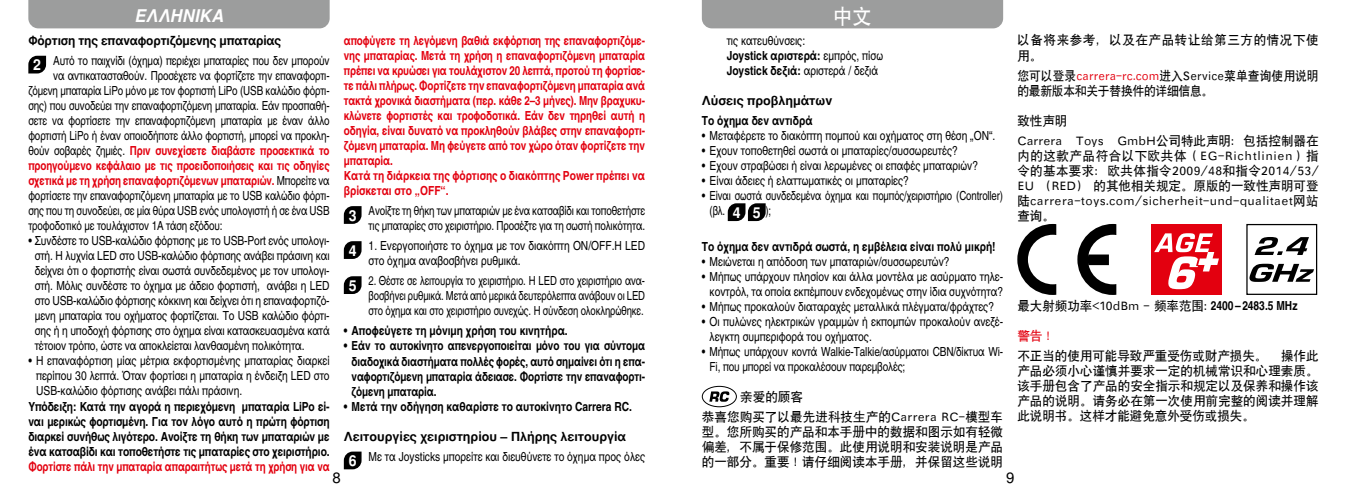
<style>
.page{position:relative;width:1347px;height:497px;background:#fff}
.page>*{position:absolute;margin:0;border:0;box-sizing:border-box;transform-origin:0 0}
.t1{font:20px "SIL Hei Med Jian";color:#fff;scale:.94 1}
.t2{font:italic 700 17.5px "Nimbus San LOT";letter-spacing:.02em;color:#fff;scale:.94 1}
.t3{font:15px "Nimbus San LOT";color:#000}
.t4{font:12.5px/15px "Nimbus San LOT Reg Con";letter-spacing:-.01em;color:#000}
.t5{font:12.5px/15px "Nimbus San LOT Bol Con";letter-spacing:-.01em;color:#e3000f;text-align:justify;scale:.96 1}
.t6{font:12.5px/15px "Nimbus San LOT Bol Con";color:#000;text-align:justify}
.t7{font:12.5px/15px "SIL Hei Med Jian";letter-spacing:.005em;color:#000;text-align:justify}
.t8{font:12.5px/15px "Nimbus San LOT Reg Con";letter-spacing:-.01em;color:#000;text-align:justify;scale:.96 1}
.t9{font:12.5px/15px "Nimbus San LOT Reg Con";letter-spacing:-.01em;color:#000;text-align:justify;scale:.93 1}
.t10{font:700 12.5px "Nimbus San LOT";color:#000}
.t11{font:12.5px/15px "SIL Hei Med Jian";letter-spacing:.005em;color:#000;scale:.94 1}
.t12{font:700 12.5px "Nimbus San LOT";color:#000;scale:.95 1}
.t13{font:12.5px/15px "SIL Hei Med Jian";letter-spacing:.05em;color:#000}
.t14{font:12.5px "SIL Hei Med Jian";color:#e3000f}
.s1{color:#e3000f}
.s2{font-family:"Nimbus San LOT";font-weight:700;font-size:15px;color:#fff}
.s3{font-family:"Nimbus San LOT Reg Con";color:#000}
.s4{font-family:"Nimbus San LOT Reg Con"}
.s5{font-family:"Nimbus San LOT Bol Con"}
</style>
<div class="page">
<svg style="left:727px;top:203px;width:38px;height:18px"></svg>
<svg style="left:702px;top:386px;width:34px;height:20px"></svg>
<div style="left:702px;top:385px;width:35px;height:21px;border:1px solid #000;border-radius:50%"></div>
<svg style="left:709px;top:391px;width:20px;height:10px"></svg>
<svg style="left:1017px;top:224px;width:39px;height:70px"></svg>
<svg style="left:1077px;top:224px;width:39px;height:70px"></svg>
<div style="left:1151px;top:224px;width:71px;height:70px;background:#e3000f"></div>
<svg style="left:1154px;top:233px;width:64px;height:56px"></svg>
<svg style="left:1246px;top:223px;width:71px;height:72px"></svg>
<svg style="left:28px;top:56px;width:18px;height:17px"></svg>
<svg style="left:344px;top:206px;width:17px;height:17px"></svg>
<svg style="left:344px;top:241px;width:17px;height:17px"></svg>
<svg style="left:344px;top:276px;width:17px;height:17px"></svg>
<svg style="left:344px;top:451px;width:17px;height:17px"></svg>
<div style="left:702px;top:0;width:301px;height:28px;background:#9c9d9d"></div>
<div style="left:28px;top:0;width:302px;height:28px;background:#9c9d9d"></div>
<h2 class="t2" style="left:134px;top:5px;width:96px">ΕΛΛΗΝΙΚΆ</h2>
<h1 class="t1" style="left:833px;top:3px;width:42px">中文</h1>
<p class="t13" style="left:1017px;top:32px;width:303px">以备将来参考，以及在产品转让给第三方的情况下使用。</p>
<p class="t11" style="left:1017px;top:67px;width:322px">您可以登录<span class="s1">carrera-rc.com</span>进入Service菜单查询使用说明的最新版本和关于替换件的详细信息。</p>
<p class="t7" style="left:1017px;top:109px;width:303px;line-height:20px">致性声明<br>Carrera Toys GmbH公司特此声明：包括控制器在</p>
<p class="t7" style="left:1017px;top:147px;width:303px">内的这款产品符合以下欧共体（EG-Richtlinien）指令的基本要求：欧共体指令2009/48和指令2014/53/ EU (RED) 的其他相关规定。原版的一致性声明可登陆carrera-toys.com/sicherheit-und-qualitaet网站查询。</p>
<p class="t12" style="left:28px;top:33px;width:267px">Φόρτιση της επαναφορτιζόμενης μπαταρίας</p>
<p class="t4" style="left:28px;top:53px;width:303px;text-align:right"><span class="s2">2</span> Αυτό το παιχνίδι (όχημα) περιέχει μπαταρίες που δεν μπορούν να αντικατασταθούν. Προσέχετε να φορτίζετε την επαναφορτι&shy;ζόμενη μπαταρία LiPo μόνο με τον φορτιστή LiPo (USB καλώδιο φόρτι&shy;σης) που συνοδεύει την επαναφορτιζόμενη μπαταρία. Εάν προσπαθή&shy;σετε να φορτίσετε την επαναφορτιζόμενη μπαταρία με έναν άλλο φορτιστή LiPo ή έναν οποιοδήποτε άλλο φορτιστή, μπορεί να προκλη-</p>
<p class="t5" style="left:28px;top:143px;width:315px"><span class="s3">θούν σοβαρές ζημιές.</span> Πριν συνεχίσετε διαβάστε προσεκτικά το προηγούμενο κεφάλαιο με τις προειδοποιήσεις και τις οδηγίες σχετικά με τη χρήση επαναφορτιζόμενων μπαταριών. <span class="s3">Μπορείτε να</span></p>
<p class="t8" style="left:28px;top:188px;width:315px">φορτίσετε την επαναφορτιζόμενη μπαταρία με το USB καλώδιο φόρτι&shy;σης που τη συνοδεύει, σε μία θύρα USB ενός υπολογιστή ή σε ένα USB τροφοδοτικό με τουλάχιστον 1Α τάση εξόδου:</p>
<p class="t4" style="left:35px;top:233px;width:296px;text-align:justify;text-indent:-6px">• Συνδέστε το USB-καλώδιο φόρτισης με το USB-Port ενός υπολογι&shy;στή. Η λυχνία LED στο USB-καλώδιο φόρτισης ανάβει πράσινη και δείχνει ότι ο φορτιστής είναι σωστά συνδεδεμένος με τον υπολογι&shy;στή. Μόλις συνδέστε το όχημα με άδειο φορτιστή, ανάβει η LED στο USB-καλώδιο φόρτισης κόκκινη και δείχνει ότι η επαναφορτιζό&shy;μενη μπαταρία του οχήματος φορτίζεται. Το USB καλώδιο φόρτι&shy;σης ή η υποδοχή φόρτισης στο όχημα είναι κατασκευασμένα κατά τέτοιον τρόπο, ώστε να αποκλείεται λανθασμένη πολικότητα.</p>
<p class="t4" style="left:36px;top:353px;width:295px;text-align:justify;text-indent:-8px">• Η επαναφόρτιση μίας μέτρια εκφορτισμένης μπαταρίας διαρκεί περίπου 30 λεπτά. Όταν φορτίσει η μπαταρία η ένδειξη LED στο USB-καλώδιο φόρτισης ανάβει πάλι πράσινη.</p>
<p class="t6" style="left:28px;top:398px;width:303px">Υπόδειξη: Κατά την αγορά η περιεχόμενη μπαταρία LiPo εί&shy;ναι μερικώς φορτισμένη. Για τον λόγο αυτό η πρώτη φόρτιση διαρκεί συνήθως λιγότερο. Ανοίξτε τη θήκη των μπαταριών με ένα κατσαβίδι και τοποθετήστε τις μπαταρίες στο χειριστήριο.</p>
<p class="t5" style="left:28px;top:458px;width:315px">Φορτίστε πάλι την μπαταρία απαραιτήτως μετά τη χρήση για να</p>
<p class="t5" style="left:344px;top:33px;width:315px;text-align:left">αποφύγετε τη λεγόμενη βαθιά εκφόρτιση της επαναφορτιζόμε&shy;νης μπαταρίας. Μετά τη χρήση η επαναφορτιζόμενη μπαταρία πρέπει να κρυώσει για τουλάχιστον 20 λεπτά, προτού τη φορτίσε&shy;τε πάλι πλήρως. Φορτίζετε την επαναφορτιζόμενη μπαταρία ανά τακτά χρονικά διαστήματα (περ. κάθε 2–3 μήνες). Μην βραχυκυ&shy;κλώνετε φορτιστές και τροφοδοτικά. Εάν δεν τηρηθεί αυτή η οδηγία, είναι δυνατό να προκληθούν βλάβες στην επαναφορτι&shy;ζόμενη μπαταρία. Μη φεύγετε από τον χώρο όταν φορτίζετε την μπαταρία.<br>Κατά τη διάρκεια της φόρτισης ο διακόπτης Power πρέπει να βρίσκεται στο „OFF“.</p>
<p class="t8" style="left:349px;top:203px;width:310px;text-align:right"><span class="s2">3</span> Ανοίξτε τη θήκη των μπαταριών με ένα κατσαβίδι και τοποθετήστε τις μπαταρίες στο χειριστήριο. Προσέξτε για τη σωστή πολικότητα.</p>
<p class="t4" style="left:369px;top:238px;width:278px;text-indent:-20px"><span class="s2">4</span> 1. Ενεργοποιήστε το όχημα με τον διακόπτη ON/OFF.H LED στο όχημα αναβοσβήνει ρυθμικά.</p>
<p class="t9" style="left:369px;top:273px;width:299px;text-indent:-20px"><span class="s2">5</span> 2. Θέστε σε λειτουργία το χειριστήριο. Η LED στο χειριστήριο ανα&shy;βοσβήνει ρυθμικά. Μετά από μερικά δευτερόλεπτα ανάβουν οι LED στο όχημα και στο χειριστήριο συνεχώς. Η σύνδεση ολοκληρώθηκε.</p>
<p class="t6" style="left:344px;top:323px;width:225px">• Αποφεύγετε τη μόνιμη χρήση του κινητήρα.</p>
<p class="t6" style="left:351px;top:338px;width:295px;text-indent:-8px">• Εάν το αυτοκίνητο απενεργοποιείται μόνο του για σύντομα διαδοχικά διαστήματα πολλές φορές, αυτό σημαίνει ότι η επα&shy;ναφορτιζόμενη μπαταρία άδειασε. Φορτίστε την επαναφορτι&shy;ζόμενη μπαταρία.</p>
<p class="t6" style="left:344px;top:398px;width:290px">• Μετά την οδήγηση καθαρίστε το αυτοκίνητο Carrera RC.</p>
<p class="t10" style="left:344px;top:428px;width:284px">Λειτουργίες χειριστηρίου – Πλήρης λειτουργία</p>
<p class="t4" style="left:349px;top:448px;width:298px"><span class="s2">6</span> Με τα Joysticks μπορείτε και διευθύνετε το όχημα προς όλες</p>
<p class="t4" style="left:726px;top:33px;width:80px">τις κατευθύνσεις:</p>
<p class="t6" style="left:726px;top:48px;width:158px">Joystick αριστερά: <span class="s4">εμπρός, πίσω<br></span>Joystick δεξιά: <span class="s4">αριστερά / δεξιά</span></p>
<p class="t10" style="left:702px;top:93px;width:132px">Λύσεις προβλημάτων</p>
<p class="t6" style="left:702px;top:113px;width:112px">Το όχημα δεν αντιδρά</p>
<p class="t4" style="left:702px;top:128px;width:295px">• Μεταφέρετε το διακόπτη πομπού και οχήματος στη θέση „ON“.</p>
<p class="t4" style="left:702px;top:143px;width:257px">• Εχουν τοποθετηθεί σωστά οι μπαταρίες/συσσωρευτές?</p>
<p class="t4" style="left:702px;top:158px;width:278px">• Εχουν στραβώσει ή είναι λερωμένες οι επαφές μπαταριών?</p>
<p class="t4" style="left:702px;top:173px;width:209px">• Είναι άδειες ή ελαττωματικές οι μπαταρίες?</p>
<p class="t4" style="left:709px;top:188px;width:295px;text-indent:-8px">• Είναι σωστά συνδεδεμένα όχημα και πομπός/χειριστήριο (Controller) (βλ. <span class="s2">4 5</span> );</p>
<p class="t6" style="left:702px;top:238px;width:295px">Το όχημα δεν αντιδρά σωστά, η εμβέλεια είναι πολύ μικρή!</p>
<p class="t4" style="left:702px;top:253px;width:249px">• Μειώνεται η απόδοση των μπαταριών/συσσωρευτών?</p>
<p class="t4" style="left:702px;top:268px;width:303px;text-align:right">• Μήπως υπάρχουν πλησίον και άλλα μοντέλα με ασύρματο τηλε&shy;κοντρόλ, τα οποία εκπέμπουν ενδεχομένως στην ίδια συχνότητα?</p>
<p class="t4" style="left:702px;top:298px;width:294px">• Μήπως προκαλούν διαταραχές μεταλλικά πλέγματα/φράχτες?</p>
<p class="t4" style="left:709px;top:313px;width:295px;text-indent:-8px">• Οι πυλώνες ηλεκτρικών γραμμών ή εκπομπών προκαλούν ανεξέ&shy;λεγκτη συμπεριφορά του οχήματος.</p>
<p class="t4" style="left:709px;top:343px;width:295px;text-indent:-8px">• Μήπως υπάρχουν κοντά Walkie-Talkie/ασύρματοι CBN/δίκτυα Wi-<br>Fi, που μπορεί να προκαλέσουν παρεμβολές;</p>
<p class="t7" style="left:702px;top:385px;width:303px;line-height:20px;text-indent:38px">亲爱的顾客<br>恭喜您购买了以最先进科技生产的Carrera RC-模型车</p>
<p class="t7" style="left:702px;top:422px;width:303px">型。您所购买的产品和本手册中的数据和图示如有轻微偏差，不属于保修范围。此使用说明和安装说明是产品的一部分。重要！请仔细阅读本手册，并保留这些说明</p>
<p class="t7" style="left:1017px;top:297px;width:282px">最大射频功率&lt;10dBm - 频率范围: <span class="s5">2400 – 2483.5 MHz</span></p>
<p class="t14" style="left:1017px;top:327px;width:39px">警告！</p>
<p class="t7" style="left:1017px;top:347px;width:303px">不正当的使用可能导致严重受伤或财产损失。 操作此产品必须小心谨慎并要求一定的机械常识和心理素质。该手册包含了产品的安全指示和规定以及保养和操作该产品的说明。请务必在第一次使用前完整的阅读并理解此说明书。这样才能避免意外受伤或损失。</p>
<p class="t3" style="left:332px;top:468px;width:10px">8</p>
<p class="t3" style="left:1006px;top:468px;width:10px">9</p>
</div>
